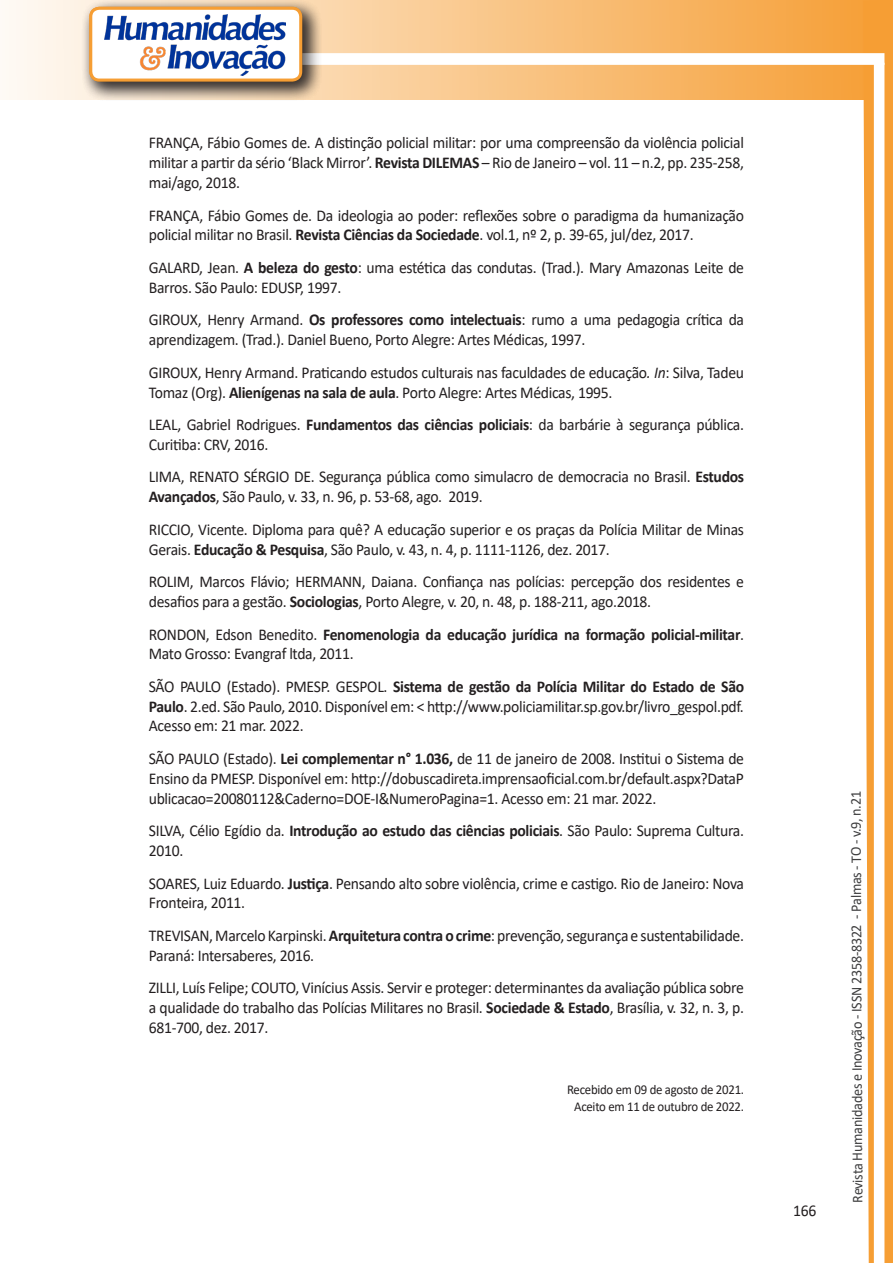
<style>
.page{position:relative;width:893px;height:1263px;background:#fff}
.page>*{position:absolute;margin:0;border:0;box-sizing:border-box;transform-origin:0 0}
.texto{font:16.5px/19.8px "Calibri";letter-spacing:-.02em;color:#231f20;scale:.95 1}
.texto-2{font:700 16.5px/19.8px "Calibri";letter-spacing:-.02em;color:#231f20;scale:.95 1}
.t1{font:15px "Calibri";letter-spacing:-.025em;color:#3e3e3f;scale:.95 1}
.texto-3{font:13.5px "Calibri";letter-spacing:-.02em;color:#231f20;scale:.95 1}
.s1{font-weight:700}
.s2{font-style:italic}
.s3{font-weight:400}
</style>
<div class="page">
<svg style="left:5px;top:0;width:858px;height:100px;background:#f9c484"></svg>
<div style="left:302px;top:53px;width:582px;height:12px;background:#fff;border:2px solid #fff"></div>
<svg style="left:863px;top:0;width:30px;height:1263px"></svg>
<div style="left:81px;top:0;width:241px;height:102px;background:#231f20;opacity:.75"></div>
<svg style="left:91px;top:8px;width:210px;height:72px"></svg>
<div style="left:89px;top:7px;width:213px;height:75px;border:3px solid #f69e34;border-radius:9px"></div>
<p class="texto" style="left:149px;top:133px;width:628px;text-align:justify">FRANÇA, Fábio Gomes de. A distinção policial militar: por uma compreensão da violência policial militar a partir da sério ‘Black Mirror’. <span class="s1">Revista DILEMAS</span> – Rio de Janeiro – vol. 11 – n.2, pp. 235-258, mai/ago, 2018.</p>
<p class="texto" style="left:149px;top:205px;width:628px">FRANÇA, Fábio Gomes de. Da ideologia ao poder: reflexões sobre o paradigma da humanização policial militar no Brasil. <span class="s1">Revista Ciências da Sociedade</span>. vol.1, nº 2, p. 39-65, jul/dez, 2017.</p>
<p class="texto" style="left:149px;top:257px;width:628px">GALARD, Jean. <span class="s1">A beleza do gesto</span>: uma estética das condutas. (Trad.). Mary Amazonas Leite de<br>Barros. São Paulo: EDUSP, 1997.</p>
<p class="texto" style="left:149px;top:310px;width:628px">GIROUX, Henry Armand. <span class="s1">Os professores como intelectuais</span>: rumo a uma pedagogia crítica da aprendizagem. (Trad.). Daniel Bueno, Porto Alegre: Artes Médicas, 1997.</p>
<p class="texto" style="left:149px;top:362px;width:628px">GIROUX, Henry Armand. Praticando estudos culturais nas faculdades de educação<span class="s2">. In</span>: Silva, Tadeu<br>Tomaz (Org). <span class="s1">Alienígenas na sala de aula</span>. Porto Alegre: Artes Médicas, 1995.</p>
<p class="texto" style="left:149px;top:414px;width:628px">LEAL, Gabriel Rodrigues. <span class="s1">Fundamentos das ciências policiais</span>: da barbárie à segurança pública.<br>Curitiba: CRV, 2016.</p>
<p class="texto" style="left:149px;top:467px;width:628px">LIMA, RENATO SÉRGIO DE. Segurança pública como simulacro de democracia no Brasil. <span class="s1">Estudos<br>Avançados</span>, São Paulo, v. 33, n. 96, p. 53-68, ago. 2019.</p>
<p class="texto" style="left:149px;top:519px;width:628px">RICCIO, Vicente. Diploma para quê? A educação superior e os praças da Polícia Militar de Minas<br>Gerais. <span class="s1">Educação &amp; Pesquisa</span>, São Paulo, v. 43, n. 4, p. 1111-1126, dez. 2017.</p>
<p class="texto" style="left:149px;top:571px;width:628px">ROLIM, Marcos Flávio; HERMANN, Daiana. Confiança nas polícias: percepção dos residentes e desafios para a gestão. <span class="s1">Sociologias</span>, Porto Alegre, v. 20, n. 48, p. 188-211, ago.2018.</p>
<p class="texto-2" style="left:149px;top:624px;width:628px"><span class="s3">RONDON, Edson Benedito.</span> Fenomenologia da educação jurídica na formação policial-militar<span class="s3">.<br>Mato Grosso: Evangraf ltda, 2011.</span></p>
<p class="texto" style="left:149px;top:676px;width:628px;text-align:justify">SÃO PAULO (Estado). PMESP. GESPOL. <span class="s1">Sistema de gestão da Polícia Militar do Estado de São Paulo</span>. 2.ed. São Paulo, 2010. Disponível em: &lt; http://www.policiamilitar.sp.gov.br/livro_gespol.pdf.<br>Acesso em: 21 mar. 2022.</p>
<p class="texto" style="left:149px;top:748px;width:628px;text-align:justify">SÃO PAULO (Estado). <span class="s1">Lei complementar n° 1.036,</span> de 11 de janeiro de 2008. Institui o Sistema de Ensino da PMESP. Disponível em: http://dobuscadireta.imprensaoficial.com.br/default.aspx?DataP ublicacao=20080112&amp;Caderno=DOE-I&amp;NumeroPagina=1. Acesso em: 21 mar. 2022.</p>
<p class="texto" style="left:149px;top:820px;width:628px">SILVA, Célio Egídio da. <span class="s1">Introdução ao estudo das ciências policiais</span>. São Paulo: Suprema Cultura.<br>2010.</p>
<p class="texto" style="left:149px;top:873px;width:628px">SOARES, Luiz Eduardo. <span class="s1">Justiça</span>. Pensando alto sobre violência, crime e castigo. Rio de Janeiro: Nova<br>Fronteira, 2011.</p>
<p class="texto" style="left:149px;top:925px;width:628px">TREVISAN, Marcelo Karpinski. <span class="s1">Arquitetura contra o crime</span>: prevenção, segurança e sustentabilidade.<br>Paraná: Intersaberes, 2016.</p>
<p class="texto" style="left:149px;top:977px;width:628px;text-align:justify">ZILLI, Luís Felipe; COUTO, Vinícius Assis. Servir e proteger: determinantes da avaliação pública sobre a qualidade do trabalho das Polícias Militares no Brasil. <span class="s1">Sociedade &amp; Estado</span>, Brasília, v. 32, n. 3, p.<br>681-700, dez. 2017.</p>
<p class="texto-3" style="left:567px;top:1080px;width:188px">Recebido em 09 de agosto de 2021.</p>
<p class="texto-3" style="left:574px;top:1097px;width:180px">Aceito em 11 de outubro de 2022.</p>
<p class="texto" style="left:793px;top:1200px;width:26px">166</p>
<p class="t1" style="left:846px;top:1203px;width:435px;rotate:-90deg">Revista Humanidades e Inovação - ISSN 2358-8322 - Palmas - TO - v.9, n.21</p>
</div>
